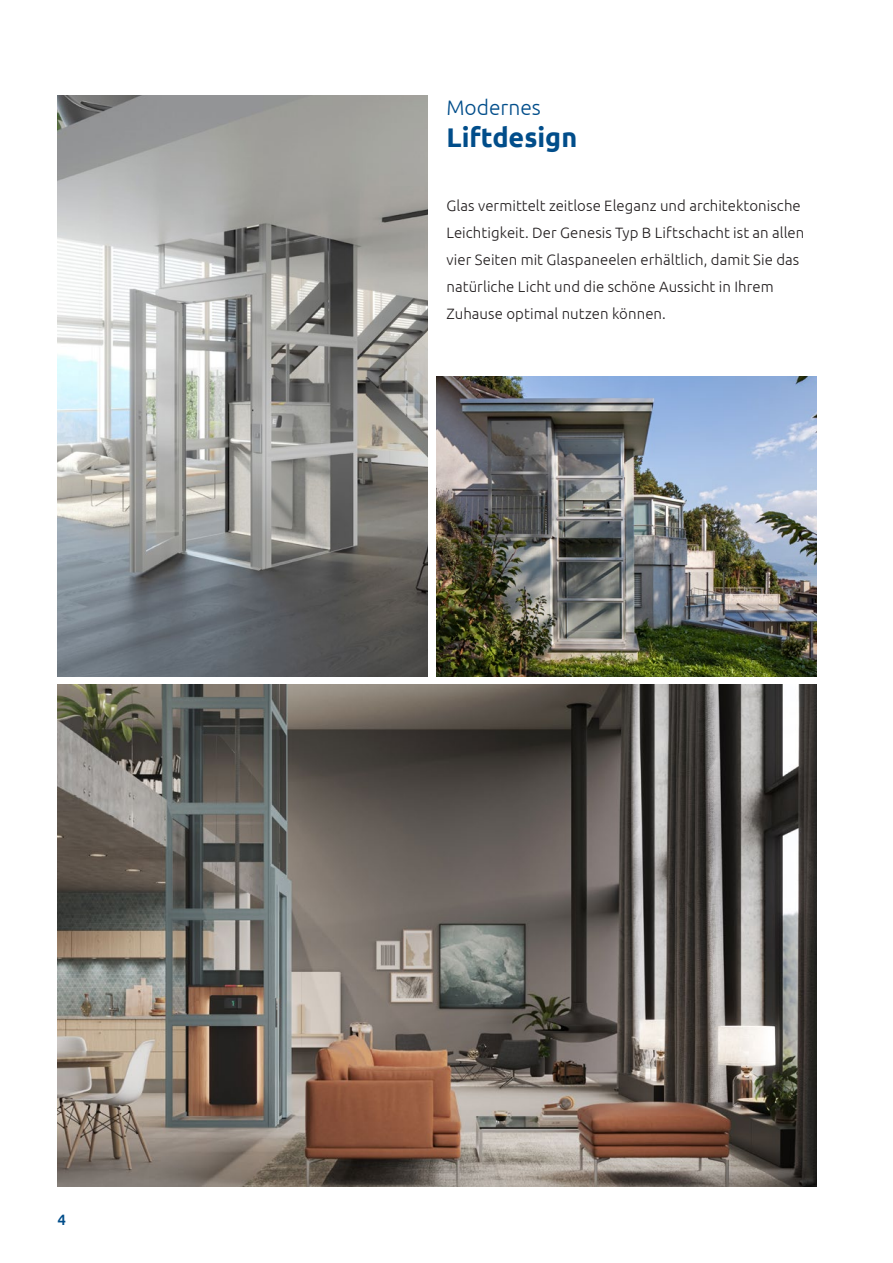
<style>
.page{position:relative;width:893px;height:1263px;background:#fff}
.page>*{position:absolute;margin:0;border:0;box-sizing:border-box;transform-origin:0 0}
.t1{font:700 27px "Ubuntu";color:#014d8a}
.t2{font:300 21px "Ubuntu";color:#014d8a}
.GAR_Subheadline_11{font:300 15px/27px "Ubuntu";letter-spacing:.005em;color:#231f20}
.t3{font:500 15px "Ubuntu";color:#014d8a}
</style>
<div class="page">
<img style="left:57px;top:684px;width:759px;height:502px">
<img style="left:437px;top:376px;width:379px;height:300px">
<img style="left:57px;top:96px;width:370px;height:580px">
<p class="t3" style="left:57px;top:1210px;width:10px">4</p>
<p class="t2" style="left:446px;top:95px;width:96px">Modernes</p>
<p class="t1" style="left:446px;top:121px;width:132px">Liftdesign</p>
<p class="GAR_Subheadline_11" style="left:446px;top:191px;width:359px">Glas vermittelt zeitlose Eleganz und architektonische Leichtigkeit. Der Genesis Typ B Liftschacht ist an allen vier Seiten mit Glaspaneelen erhältlich, damit Sie das natürliche Licht und die schöne Aussicht in Ihrem Zuhause optimal nutzen können.</p>
</div>
